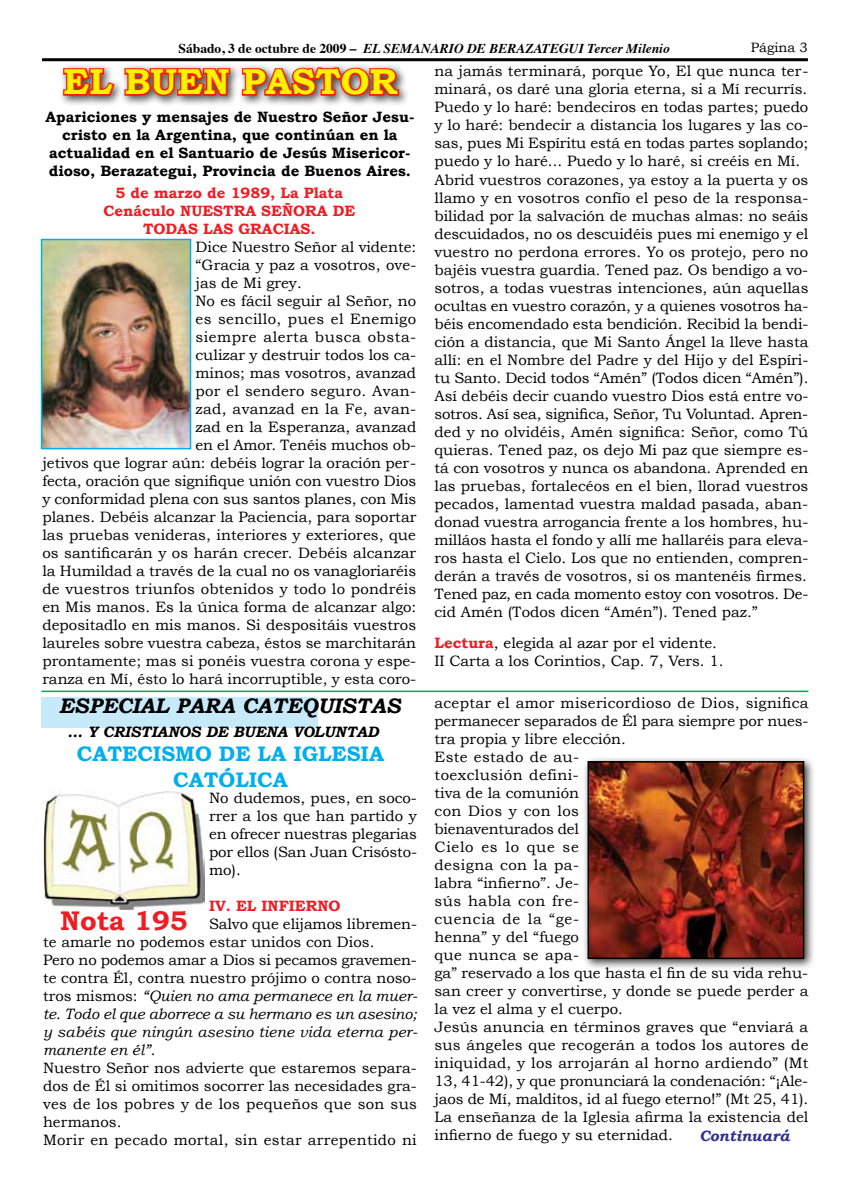
<style>
.page{position:relative;width:851px;height:1191px;background:#fff}
.page>*{position:absolute;margin:0;border:0;box-sizing:border-box;transform-origin:0 0}
.t1{font:700 36px "Bookman Old Style";color:#fff200}
.t2{font:700 27px "Bookman Old Style";color:#ed1d24}
.t3{font:700 21px/25.2px "Bookman Old Style";color:#00aeef;text-align:center}
.t4{font:italic 700 21px "Bookman Old Style";color:#000}
.t5{font:15px/18px "Bookman Old Style";color:#000}
.t6{font:700 15px/18px "Bookman Old Style";color:#000;text-align:center}
.t7{font:700 15px/18px "Bookman Old Style";color:#ed1d24;text-align:center}
.t8{font:15px "Bookman Old Style";letter-spacing:.02em;color:#000}
.t9{font:italic 700 15px "Bookman Old Style";color:#000}
.t10{font:15px "Bookman Old Style";letter-spacing:.03em;color:#000}
.t11{font:15px "Bookman Old Style";letter-spacing:.035em;color:#000}
.t12{font:italic 700 15px "Bookman Old Style";color:#2e3092}
.t13{font:italic 700 13.5px "Times";color:#000}
.t14{font:13.5px "Bookman Old Style";color:#000}
.s1{font-style:normal}
.s2{font-style:italic}
.s3{font-weight:700;color:#ed1d24}
</style>
<div class="page">
<hr style="left:42px;top:58px;width:765px;height:3px;background:#000">
<div style="left:42px;top:697px;width:276px;height:30px;background:#c7eafb"></div>
<img style="left:43px;top:791px;width:162px;height:118px">
<div style="left:58px;top:63px;width:352px;height:44px;background:#000;opacity:.75"></div>
<svg style="left:62px;top:67px;width:54px;height:30px;background:#d35e51"></svg>
<svg style="left:123px;top:64px;width:109px;height:34px;background:#ce5b4f"></svg>
<svg style="left:240px;top:66px;width:160px;height:32px;background:#ca5d51"></svg>
<div style="left:582px;top:756px;width:233px;height:214px;background:#000;opacity:.75"></div>
<img style="left:590px;top:764px;width:211px;height:192px">
<div style="left:587px;top:761px;width:217px;height:198px;border:2px solid #000"></div>
<img style="left:44px;top:242px;width:144px;height:204px">
<div style="left:41px;top:239px;width:150px;height:210px;border:2px solid #00aeef"></div>
<hr style="left:42px;top:690px;width:766px;height:2px;background:#00a651">
<p class="t13" style="left:178px;top:36px;width:492px"><span class="s1">Sábado, 3 de octubre de 2009 –</span> EL SEMANARIO DE BERAZATEGUI Tercer Milenio</p>
<p class="t14" style="left:750px;top:39px;width:58px">Página 3</p>
<h1 class="t1" style="left:63px;top:60px;width:336px">EL BUEN PASTOR</h1>
<p class="t6" style="left:45px;top:108px;width:370px">Apariciones y mensajes de Nuestro Señor Jesu&shy;cristo en la Argentina, que continúan en la actualidad en el Santuario de Jesús Misericor&shy;dioso, Berazategui, Provincia de Buenos Aires.</p>
<p class="t7" style="left:103px;top:184px;width:253px">5 de marzo de 1989, La Plata<br>Cenáculo NUESTRA SEÑORA DE<br>TODAS LAS GRACIAS.</p>
<p class="t5" style="left:195px;top:238px;width:222px">Dice Nuestro Señor al vidente:</p>
<p class="t5" style="left:195px;top:256px;width:222px">“Gracia y paz a vosotros, ove-</p>
<p class="t5" style="left:195px;top:274px;width:108px">jas de Mi grey.</p>
<p class="t5" style="left:195px;top:292px;width:222px">No es fácil seguir al Señor, no</p>
<p class="t10" style="left:195px;top:310px;width:222px">es sencillo, pues el Enemigo</p>
<p class="t11" style="left:195px;top:328px;width:222px">siempre alerta busca obsta-</p>
<p class="t5" style="left:195px;top:346px;width:222px">culizar y destruir todos los ca-</p>
<p class="t5" style="left:195px;top:364px;width:222px">minos; mas vosotros, avanzad</p>
<p class="t8" style="left:195px;top:382px;width:222px">por el sendero seguro. Avan-</p>
<p class="t8" style="left:195px;top:400px;width:222px">zad, avanzad en la Fe, avan-</p>
<p class="t5" style="left:195px;top:418px;width:222px">zad en la Esperanza, avanzad</p>
<p class="t5" style="left:195px;top:436px;width:222px">en el Amor. Tenéis muchos ob-</p>
<p class="t5" style="left:42px;top:454px;width:375px">jetivos que lograr aún: debéis lograr la oración per-</p>
<p class="t5" style="left:42px;top:472px;width:375px">fecta, oración que signifique unión con vuestro Dios</p>
<p class="t5" style="left:42px;top:490px;width:375px">y conformidad plena con sus santos planes, con Mis</p>
<p class="t5" style="left:42px;top:508px;width:375px">planes. Debéis alcanzar la Paciencia, para soportar</p>
<p class="t5" style="left:42px;top:526px;width:375px">las pruebas venideras, interiores y exteriores, que</p>
<p class="t5" style="left:42px;top:544px;width:375px">os santificarán y os harán crecer. Debéis alcanzar</p>
<p class="t5" style="left:42px;top:562px;width:375px">la Humildad a través de la cual no os vanagloriaréis</p>
<p class="t5" style="left:42px;top:580px;width:375px">de vuestros triunfos obtenidos y todo lo pondréis</p>
<p class="t5" style="left:42px;top:598px;width:375px">en Mis manos. Es la única forma de alcanzar algo:</p>
<p class="t5" style="left:42px;top:616px;width:375px">depositadlo en mis manos. Si despositáis vuestros</p>
<p class="t5" style="left:42px;top:634px;width:375px">laureles sobre vuestra cabeza, éstos se marchitarán</p>
<p class="t5" style="left:42px;top:652px;width:375px">prontamente; mas si ponéis vuestra corona y espe-</p>
<p class="t5" style="left:42px;top:670px;width:375px">ranza en Mí, ésto lo hará incorruptible, y esta coro-</p>
<h3 class="t4" style="left:59px;top:693px;width:343px">ESPECIAL PARA CATEQUISTAS</h3>
<h3 class="t3" style="left:77px;top:741px;width:309px">CATECISMO DE LA IGLESIA<br>CATÓLICA</h3>
<p class="t9" style="left:67px;top:723px;width:313px">... Y CRISTIANOS DE BUENA VOLUNTAD</p>
<p class="t5" style="left:209px;top:789px;width:209px;text-align:justify">No dudemos, pues, en soco&shy;rrer a los que han partido y en ofrecer nuestras plegarias por ellos (San Juan Crisósto&shy;mo).</p>
<p class="t7" style="left:209px;top:896px;width:133px">IV. EL INFIERNO</p>
<p class="t5" style="left:43px;top:915px;width:376px;text-indent:166px">Salvo que elijamos libremen&shy;te amarle no podemos estar unidos con Dios.<br>Pero no podemos amar a Dios si pecamos gravemen&shy;te contra Él, contra nuestro prójimo o contra noso&shy;tros mismos: <span class="s2">“Quien no ama permanece en la muer&shy;te. Todo el que aborrece a su hermano es un asesino; y sabéis que ningún asesino tiene vida eterna per&shy;manente en él”</span>.<br>Nuestro Señor nos advierte que estaremos separa&shy;dos de Él si omitimos socorrer las necesidades gra&shy;ves de los pobres y de los pequeños que son sus hermanos.<br>Morir en pecado mortal, sin estar arrepentido ni</p>
<h2 class="t2" style="left:60px;top:905px;width:129px">Nota 195</h2>
<p class="t5" style="left:434px;top:62px;width:375px">na jamás terminará, porque Yo, El que nunca ter&shy;minará, os daré una gloria eterna, si a Mí recurrís.<br>Puedo y lo haré: bendeciros en todas partes; puedo y lo haré: bendecir a distancia los lugares y las co&shy;sas, pues Mi Espíritu está en todas partes soplando; puedo y lo haré... Puedo y lo haré, si creéis en Mí.<br>Abrid vuestros corazones, ya estoy a la puerta y os llamo y en vosotros confío el peso de la responsa&shy;bilidad por la salvación de muchas almas: no seáis descuidados, no os descuidéis pues mi enemigo y el vuestro no perdona errores. Yo os protejo, pero no bajéis vuestra guardia. Tened paz. Os bendigo a vo&shy;sotros, a todas vuestras intenciones, aún aquellas ocultas en vuestro corazón, y a quienes vosotros ha&shy;béis encomendado esta bendición. Recibid la bendi&shy;ción a distancia, que Mi Santo Ángel la lleve hasta allí: en el Nombre del Padre y del Hijo y del Espíri&shy;tu Santo. Decid todos “Amén” (Todos dicen “Amén”).<br>Así debéis decir cuando vuestro Dios está entre vo&shy;sotros. Así sea, significa, Señor, Tu Voluntad. Apren&shy;ded y no olvidéis, Amén significa: Señor, como Tú quieras. Tened paz, os dejo Mi paz que siempre es&shy;tá con vosotros y nunca os abandona. Aprended en las pruebas, fortalecéos en el bien, llorad vuestros pecados, lamentad vuestra maldad pasada, aban&shy;donad vuestra arrogancia frente a los hombres, hu&shy;milláos hasta el fondo y allí me hallaréis para eleva&shy;ros hasta el Cielo. Los que no entienden, compren&shy;derán a través de vosotros, si os mantenéis firmes.<br>Tened paz, en cada momento estoy con vosotros. De&shy;cid Amén (Todos dicen “Amén”). Tened paz.”</p>
<p class="t5" style="left:434px;top:634px;width:290px"><span class="s3">Lectura</span>, elegida al azar por el vidente.<br>II Carta a los Corintios, Cap. 7, Vers. 1.</p>
<p class="t5" style="left:434px;top:693px;width:375px">aceptar el amor misericordioso de Dios, significa permanecer separados de Él para siempre por nues&shy;tra propia y libre elección.<br>Este estado de au-<br>toexclusión defini-<br>tiva de la comunión<br>con Dios y con los<br>bienaventurados del<br>Cielo es lo que se<br>designa con la pa-<br>labra “infierno”. Je-<br>sús habla con fre-<br>cuencia de la “ge-<br>henna” y del “fuego<br>que nunca se apa-<br>ga” reservado a los que hasta el fin de su vida rehu&shy;san creer y convertirse, y donde se puede perder a la vez el alma y el cuerpo.<br>Jesús anuncia en términos graves que “enviará a sus ángeles que recogerán a todos los autores de iniquidad, y los arrojarán al horno ardiendo” (Mt<br>13, 41-42), y que pronunciará la condenación: “¡Ale&shy;jaos de Mí, malditos, id al fuego eterno!” (Mt 25, 41).<br>La enseñanza de la Iglesia afirma la existencia del infierno de fuego y su eternidad.</p>
<p class="t12" style="left:699px;top:1127px;width:92px">Continuará</p>
</div>
